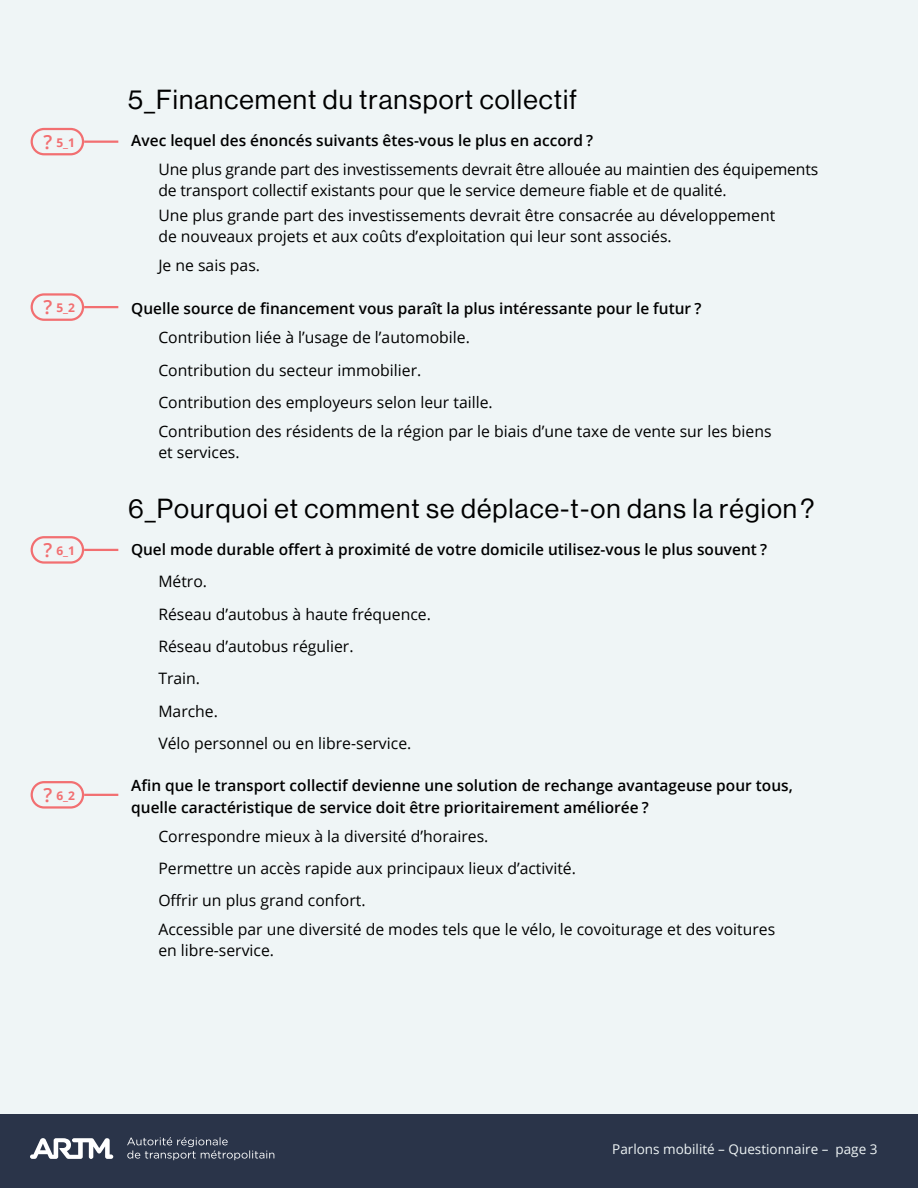
<style>
.page{position:relative;width:918px;height:1188px;background:#eff5f6}
.page>*{position:absolute;margin:0;border:0;box-sizing:border-box;transform-origin:0 0}
.t1{font:27px "Haas Grot Disp 55 Roman";letter-spacing:.04em;color:#000}
.t2{font:15.75px/32.4px "Open Sans";color:#000}
.t3{font:600 15.45px/22.2px "Open Sans";color:#000}
.t4{font:13.5px "Open Sans";color:#eff5f6}
.t5{font:700 12px "Open Sans";color:#f26f71}
.s1{font-weight:600;font-size:19.5px}
</style>
<div class="page">
<div style="left:0;top:1114px;width:918px;height:74px;background:#2a3449"></div>
<svg style="left:127px;top:1137px;width:147px;height:23px"></svg>
<svg style="left:30px;top:1138px;width:83px;height:21px"></svg>
<div style="left:31px;top:128px;width:53px;height:27px;border:2px solid #f26f71;border-radius:13px"></div>
<hr style="left:84px;top:141px;width:34px;height:2px;background:#f26f71">
<div style="left:31px;top:293px;width:53px;height:28px;border:2px solid #f26f71;border-radius:13px"></div>
<hr style="left:84px;top:306px;width:34px;height:2px;background:#f26f71">
<div style="left:31px;top:536px;width:53px;height:28px;border:2px solid #f26f71;border-radius:13px"></div>
<hr style="left:84px;top:549px;width:34px;height:2px;background:#f26f71">
<div style="left:31px;top:781px;width:53px;height:28px;border:2px solid #f26f71;border-radius:13px"></div>
<hr style="left:84px;top:794px;width:34px;height:2px;background:#f26f71">
<p class="t5" style="left:44px;top:134px;width:33px"><span class="s1">?</span> 5_1</p>
<p class="t5" style="left:44px;top:299px;width:33px"><span class="s1">?</span> 5_2</p>
<p class="t5" style="left:44px;top:542px;width:33px"><span class="s1">?</span> 6_1</p>
<p class="t5" style="left:44px;top:787px;width:33px"><span class="s1">?</span> 6_2</p>
<h1 class="t1" style="left:128px;top:84px;width:450px">5_Financement du transport collectif</h1>
<p class="t3" style="left:131px;top:129px;width:463px">Avec lequel des énoncés suivants êtes-vous le plus en accord ?</p>
<p class="t2" style="left:158px;top:158px;width:661px;line-height:21px">Une plus grande part des investissements devrait être allouée au maintien des équipements de transport collectif existants pour que le service demeure fiable et de qualité.</p>
<p class="t2" style="left:158px;top:204px;width:618px;line-height:21px">Une plus grande part des investissements devrait être consacrée au développement de nouveaux projets et aux coûts d’exploitation qui leur sont associés.</p>
<p class="t2" style="left:158px;top:249px;width:103px">Je ne sais pas.</p>
<p class="t3" style="left:131px;top:296px;width:572px">Quelle source de financement vous paraît la plus intéressante pour le futur ?</p>
<p class="t2" style="left:158px;top:321px;width:336px">Contribution liée à l’usage de l’automobile.<br>Contribution du secteur immobilier.<br>Contribution des employeurs selon leur taille.</p>
<p class="t2" style="left:158px;top:421px;width:615px;line-height:21px">Contribution des résidents de la région par le biais d’une taxe de vente sur les biens et services.</p>
<h1 class="t1" style="left:128px;top:493px;width:688px">6_Pourquoi et comment se déplace-t-on dans la région ?</h1>
<p class="t3" style="left:131px;top:538px;width:637px">Quel mode durable offert à proximité de votre domicile utilisez-vous le plus souvent ?</p>
<p class="t2" style="left:158px;top:565px;width:274px">Métro.<br>Réseau d’autobus à haute fréquence.<br>Réseau d’autobus régulier.<br>Train.<br>Marche.<br>Vélo personnel ou en libre-service.</p>
<p class="t3" style="left:131px;top:774px;width:663px">Afin que le transport collectif devienne une solution de rechange avantageuse pour tous, quelle caractéristique de service doit être prioritairement améliorée ?</p>
<p class="t2" style="left:158px;top:819px;width:419px">Correspondre mieux à la diversité d’horaires.<br>Permettre un accès rapide aux principaux lieux d’activité.<br>Offrir un plus grand confort.</p>
<p class="t2" style="left:158px;top:919px;width:618px;line-height:21px">Accessible par une diversité de modes tels que le vélo, le covoiturage et des voitures en libre-service.</p>
<p class="t4" style="left:612px;top:1140px;width:267px">Parlons mobilité – Questionnaire – page 3</p>
</div>
